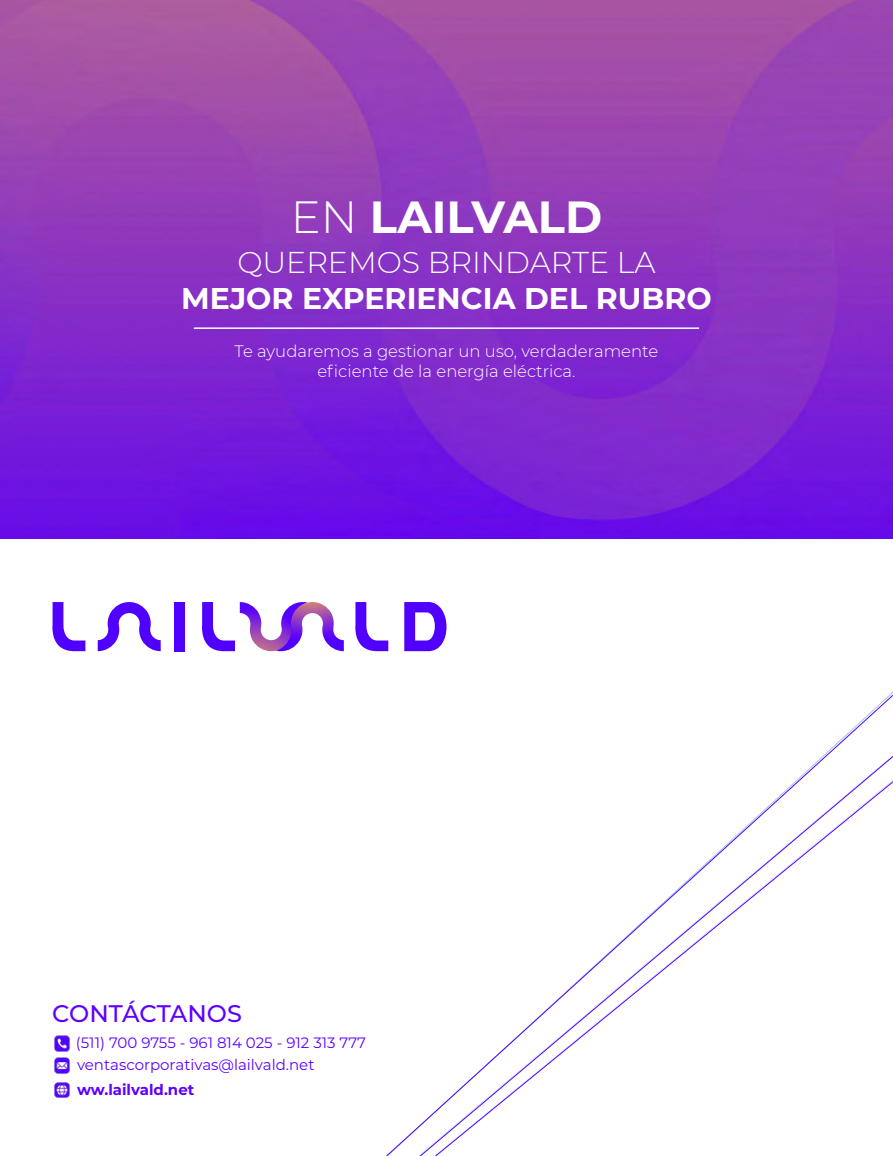
<style>
.page{position:relative;width:893px;height:1156px;background:#fff}
.page>*{position:absolute;margin:0;border:0;box-sizing:border-box;transform-origin:0 0}
.t1{font:700 45px "Montserrat";color:#fff}
.t2{font:700 30px "Montserrat";color:#fff}
.t3{font:300 30px "Montserrat";color:#fff}
.t4{font:500 24px "Montserrat";letter-spacing:-.005em;color:#5e00ff}
.t5{font:300 16.5px/19.8px "Montserrat";color:#fff;text-align:center}
.t6{font:15px/22px "Montserrat";color:#5e00ff}
.t7{font:700 15px "Montserrat";color:#5e00ff}
.s1{font-weight:300}
</style>
<div class="page">
<svg style="left:404px;top:602px;width:42px;height:49px"></svg>
<svg style="left:52px;top:602px;width:336px;height:50px"></svg>
<svg style="left:435px;top:781px;width:458px;height:375px"></svg>
<div style="left:723px;top:1056px;width:170px;height:100px;background:#fff"></div>
<img style="left:0;top:0;width:893px;height:538px">
<hr style="left:194px;top:327px;width:505px;height:2px;background:#fff">
<img style="left:54px;top:1035px;width:16px;height:16px">
<img style="left:54px;top:1057px;width:16px;height:17px">
<img style="left:54px;top:1082px;width:16px;height:16px">
<h1 class="t1" style="left:291px;top:184px;width:313px"><span class="s1">EN</span> LAILVALD</h1>
<h2 class="t3" style="left:237px;top:242px;width:420px">QUEREMOS BRINDARTE LA</h2>
<h2 class="t2" style="left:181px;top:277px;width:532px">MEJOR EXPERIENCIA DEL RUBRO</h2>
<p class="t5" style="left:235px;top:341px;width:425px">Te ayudaremos a gestionar un uso, verdaderamente eficiente de la energía eléctrica.</p>
<h3 class="t4" style="left:52px;top:996px;width:191px">CONTÁCTANOS</h3>
<p class="t6" style="left:76px;top:1031px;width:292px">(511) 700 9755 - 961 814 025 - 912 313 777 ventascorporativas@lailvald.net</p>
<p class="t7" style="left:77px;top:1078px;width:119px">ww.lailvald.net</p>
</div>
